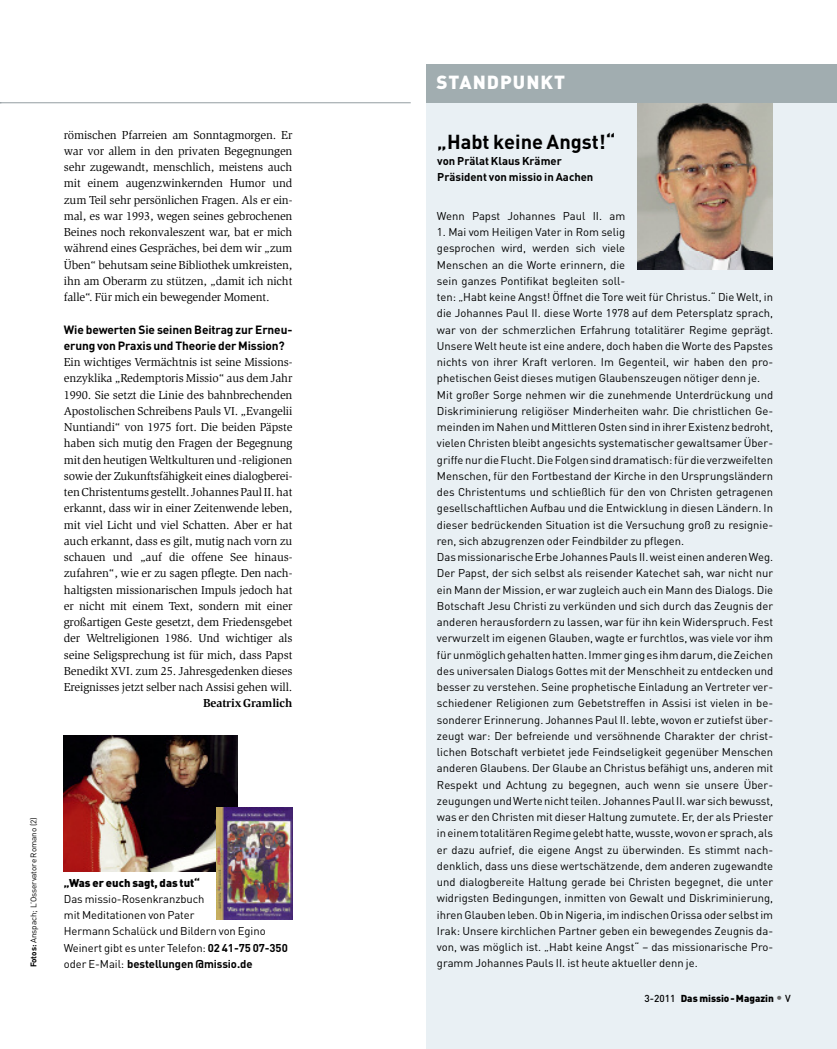
<style>
.page{position:relative;width:837px;height:1049px;background:#fff}
.page>*{position:absolute;margin:0;border:0;box-sizing:border-box;transform-origin:0 0}
.t1{font:700 20px "DIN Pro";color:#000}
.t2{font:900 18.75px "DIN Pro";letter-spacing:.055em;color:#fff}
.t3{font:11.88px/16.2px "Slimbach Std";letter-spacing:-.01em;color:#000;text-align:justify}
.t4{font:700 11.88px/16.2px "DIN Pro";letter-spacing:-.01em;color:#000}
.t5{font:700 11.88px "Slimbach Std";letter-spacing:-.01em;color:#000}
.t6{font:11.25px/16.2px "DIN Pro";color:#000}
.t7{font:700 11.25px/16.2px "DIN Pro";color:#000}
.t8{font:900 11.25px "DIN Pro";color:#000}
.t9{font:900 10px "DIN Pro";color:#000}
.t10{font:8.12px "DIN Pro";color:#000}
.s1{font-weight:700}
.s2{font-weight:400}
.s3{font-weight:500}
.s4{font-weight:500;font-size:12.5px;color:#666}
</style>
<div class="page">
<div style="left:426px;top:64px;width:410px;height:985px;background:#e9f0f4"></div>
<img style="left:637px;top:103px;width:135px;height:166px">
<div style="left:426px;top:64px;width:410px;height:39px;background:#a1adb0"></div>
<hr style="left:0;top:102px;width:410px;height:1px;background:#949da1">
<img style="left:64px;top:735px;width:173px;height:136px">
<img style="left:216px;top:808px;width:77px;height:111px">
<p class="t3" style="left:64px;top:127px;width:230px">römischen Pfarreien am Sonntagmorgen. Er war vor allem in den privaten Begegnungen sehr zugewandt, menschlich, meistens auch mit einem augenzwinkernden Humor und zum Teil sehr persönlichen Fragen. Als er ein&shy;mal, es war 1993, wegen seines gebrochenen Beines noch rekonvaleszent war, bat er mich während eines Gespräches, bei dem wir „zum Üben“ behutsam seine Bibliothek umkreisten, ihn am Oberarm zu stützen, „damit ich nicht falle“. Für mich ein bewegender Moment.</p>
<p class="t4" style="left:64px;top:321px;width:230px">Wie bewerten Sie seinen Beitrag zur Erneu&shy;erung von Praxis und Theorie der Mission?</p>
<p class="t3" style="left:64px;top:355px;width:230px">Ein wichtiges Vermächtnis ist seine Missions&shy;enzyklika „Redemptoris Missio“ aus dem Jahr 1990. Sie setzt die Linie des bahnbrechenden Apostolischen Schreibens Pauls VI. „Evangelii Nuntiandi“ von 1975 fort. Die beiden Päpste haben sich mutig den Fragen der Begegnung mit den heutigen Weltkulturen und -religionen sowie der Zukunftsfähigkeit eines dialogberei&shy;tenChristentums gestellt. JohannesPaulII.hat erkannt, dass wir in einer Zeitenwende leben, mit viel Licht und viel Schatten. Aber er hat auch erkannt, dass es gilt, mutig nach vorn zu schauen und „auf die offene See hinaus&shy;zufahren“, wie er zu sagen pflegte. Den nach&shy;haltigsten missionarischen Impuls jedoch hat er nicht mit einem Text, sondern mit einer großartigen Geste gesetzt, dem Friedensgebet der Weltreligionen 1986. Und wichtiger als seine Seligsprechung ist für mich, dass Papst Benedikt XVI. zum 25. Jahresgedenken dieses Ereignisses jetzt selber nach Assisi gehen will.</p>
<p class="t5" style="left:203px;top:699px;width:91px">BeatrixGramlich</p>
<p class="t10" style="left:29px;top:967px;width:152px;rotate:-90deg"><span class="s1">Fotos:</span> Anspach; L’Osservatore Romano (2)</p>
<p class="t8" style="left:64px;top:876px;width:138px">„Was er euch sagt, das tut“</p>
<p class="t6" style="left:64px;top:890px;width:225px">Das missio-Rosenkranzbuch<br>mit Meditationen von Pater<br>Hermann Schalück und Bildern von Egino Weinert gibt es unter Telefon: <span class="s1">02 41-75 07-350</span></p>
<p class="t7" style="left:64px;top:955px;width:190px"><span class="s2">oder E-Mail:</span> bestellungen @missio.de</p>
<h2 class="t2" style="left:436px;top:71px;width:130px">STANDPUNKT</h2>
<h1 class="t1" style="left:437px;top:130px;width:179px">„Habt keine Angst!“</h1>
<p class="t7" style="left:437px;top:152px;width:157px">von Prälat Klaus Krämer<br>Präsident von missio in Aachen</p>
<p class="t6" style="left:437px;top:208px;width:190px">Wenn Papst Johannes Paul II. am</p>
<p class="t6" style="left:437px;top:224px;width:337px">1. Mai vom Heiligen Vater in Rom selig<br>gesprochen wird, werden sich viele<br>Menschen an die Worte erinnern, die<br>sein ganzes Pontifikat begleiten soll-<br>ten: „Habt keine Angst! Öffnet die Tore weit für Christus.“ Die Welt, in die Johannes Paul II. diese Worte 1978 auf dem Petersplatz sprach, war von der schmerzlichen Erfahrung totalitärer Regime geprägt.<br>Unsere Welt heute ist eine andere, doch haben die Worte des Papstes nichts von ihrer Kraft verloren. Im Gegenteil, wir haben den pro&shy;phetischen Geist dieses mutigen Glaubenszeugen nötiger denn je.<br>Mit großer Sorge nehmen wir die zunehmende Unterdrückung und Diskriminierung religiöser Minderheiten wahr. Die christlichen Ge&shy;meinden im Nahen und MittlerenOsten sind in ihrer Existenz bedroht, vielen Christen bleibt angesichts systematischer gewaltsamer Über&shy;griffenur dieFlucht.DieFolgensind dramatisch:für die verzweifelten Menschen, für den Fortbestand der Kirche in den Ursprungsländern des Christentums und schließlich für den von Christen getragenen gesellschaftlichen Aufbau und die Entwicklung in diesen Ländern. In dieser bedrückenden Situation ist die Versuchung groß zu resignie&shy;ren, sich abzugrenzen oder Feindbilder zu pflegen.<br>DasmissionarischeErbeJohannesPauls II.weisteinenanderenWeg.<br>Der Papst, der sich selbst als reisender Katechet sah, war nicht nur ein Mann der Mission, er war zugleich auch ein Mann des Dialogs. Die Botschaft Jesu Christi zu verkünden und sich durch das Zeugnis der anderen herausfordern zu lassen, war für ihn kein Widerspruch. Fest verwurzelt im eigenen Glauben, wagte er furchtlos, was viele vor ihm fürunmöglichgehaltenhatten.Immerginges ihmdarum,dieZeichen des universalen Dialogs Gottes mit der Menschheit zu entdecken und besser zu verstehen. Seine prophetische Einladung an Vertreter ver&shy;schiedener Religionen zum Gebetstreffen in Assisi ist vielen in be&shy;sonderer Erinnerung. Johannes Paul II. lebte, wovon er zutiefst über&shy;zeugt war: Der befreiende und versöhnende Charakter der christ&shy;lichen Botschaft verbietet jede Feindseligkeit gegenüber Menschen anderen Glaubens. Der Glaube an Christus befähigt uns, anderen mit Respekt und Achtung zu begegnen, auch wenn sie unsere Über&shy;zeugungenundWertenichtteilen. JohannesPaulII.war sichbewusst, was er den Christen mit dieser Haltung zumutete. Er, der als Priester ineinemtotalitärenRegimegelebthatte,wusste,wovoner sprach, als er dazu aufrief, die eigene Angst zu überwinden. Es stimmt nach&shy;denklich, dass uns diese wertschätzende, dem anderen zugewandte und dialogbereite Haltung gerade bei Christen begegnet, die unter widrigsten Bedingungen, inmitten von Gewalt und Diskriminierung, ihrenGlauben leben.Ob inNigeria, imindischenOrissa oder selbstim Irak: Unsere kirchlichen Partner geben ein bewegendes Zeugnis da&shy;von, was möglich ist. „Habt keine Angst“ – das missionarische Pro&shy;gramm Johannes Pauls II. ist heute aktueller denn je.</p>
<p class="t9" style="left:644px;top:992px;width:148px"><span class="s3">3-2011</span> Das missio-Magazin <span class="s4">•</span> <span class="s3">V</span></p>
</div>
